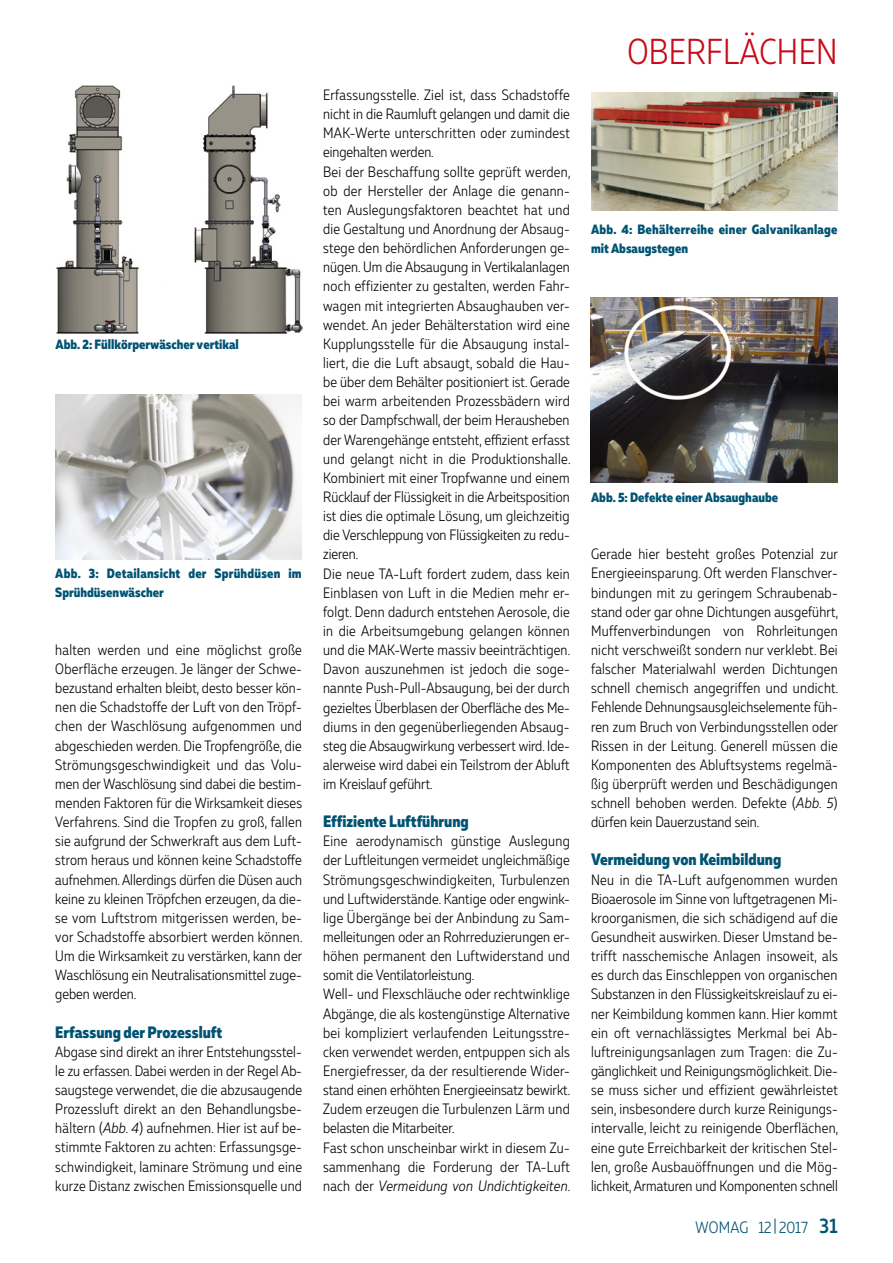
<style>
.page{position:relative;width:893px;height:1263px;background:#fff}
.page>*{position:absolute;margin:0;border:0;box-sizing:border-box;transform-origin:0 0}
.t1{font:300 36px "Muller Narrow";letter-spacing:.01em;color:#c60b1b}
.t2{font:800 16.5px "Muller Narrow";color:#005373}
.t3{font:300 16.5px "Muller Narrow";letter-spacing:.005em;color:#005373}
.t4{font:300 15px/19.2px "Muller Narrow";letter-spacing:.015em;color:#000;text-align:justify}
.t5{font:800 13.5px/19.2px "Muller Narrow";color:#005373}
.s1{font-style:italic}
.s2{font-weight:500;font-size:21px}
</style>
<div class="page">
<img style="left:55px;top:395px;width:247px;height:164px">
<img style="left:591px;top:92px;width:247px;height:119px">
<img style="left:56px;top:85px;width:246px;height:249px">
<img style="left:591px;top:298px;width:246px;height:185px">
<p class="t5" style="left:55px;top:334px;width:185px">Abb. 2: Füllkörperwäscher vertikal</p>
<p class="t5" style="left:55px;top:564px;width:248px">Abb. 3: Detailansicht der Sprühdüsen im<br>Sprühdüsenwäscher</p>
<p class="t4" style="left:55px;top:640px;width:249px">halten werden und eine möglichst große Oberfläche erzeugen. Je länger der Schwe&shy;bezustand erhalten bleibt, desto besser kön&shy;nen die Schadstoffe der Luft von den Tröpf&shy;chen der Waschlösung aufgenommen und abgeschieden werden. Die Tropfengröße, die Strömungsgeschwindigkeit und das Volu&shy;men der Waschlösung sind dabei die bestim&shy;menden Faktoren für die Wirksamkeit dieses Verfahrens. Sind die Tropfen zu groß, fallen sie aufgrund der Schwerkraft aus dem Luft&shy;strom heraus und können keine Schadstoffe aufnehmen. Allerdings dürfen die Düsen auch keine zu kleinen Tröpfchen erzeugen, da die&shy;se vom Luftstrom mitgerissen werden, be&shy;vor Schadstoffe absorbiert werden können.<br>Um die Wirksamkeit zu verstärken, kann der Waschlösung ein Neutralisationsmittel zuge&shy;geben werden.</p>
<p class="t2" style="left:55px;top:1021px;width:169px">Erfassung der Prozessluft</p>
<p class="t4" style="left:55px;top:1042px;width:248px">Abgase sind direkt an ihrer Entstehungsstel&shy;le zu erfassen. Dabei werden in der Regel Ab&shy;saugstege verwendet, die die abzusaugende Prozessluft direkt an den Behandlungsbe&shy;hältern (<span class="s1">Abb. 4</span>) aufnehmen. Hier ist auf be&shy;stimmte Faktoren zu achten: Erfassungsge&shy;schwindigkeit, laminare Strömung und eine kurze Distanz zwischen Emissionsquelle und</p>
<p class="t4" style="left:323px;top:85px;width:249px;text-align:left">Erfassungsstelle. Ziel ist, dass Schadstoffe nicht in die Raumluft gelangen und damit die MAK-Werte unterschritten oder zumindest eingehalten werden.<br>Bei der Beschaffung sollte geprüft werden, ob der Hersteller der Anlage die genann&shy;ten Auslegungsfaktoren beachtet hat und die Gestaltung und Anordnung der Absaug&shy;stege den behördlichen Anforderungen ge&shy;nügen. Um die Absaugung in Vertikalanlagen noch effizienter zu gestalten, werden Fahr&shy;wagen mit integrierten Absaughauben ver&shy;wendet. An jeder Behälterstation wird eine Kupplungsstelle für die Absaugung instal&shy;liert, die die Luft absaugt, sobald die Hau&shy;be über dem Behälter positioniert ist. Gerade bei warm arbeitenden Prozessbädern wird so der Dampfschwall, der beim Herausheben der Warengehänge entsteht, effizient erfasst und gelangt nicht in die Produktionshalle.<br>Kombiniert mit einer Tropfwanne und einem Rücklauf der Flüssigkeit in die Arbeitsposition ist dies die optimale Lösung, um gleichzeitig die Verschleppung von Flüssigkeiten zu redu&shy;zieren.<br>Die neue TA-Luft fordert zudem, dass kein Einblasen von Luft in die Medien mehr er&shy;folgt. Denn dadurch entstehen Aerosole, die in die Arbeitsumgebung gelangen können und die MAK-Werte massiv beeinträchtigen.<br>Davon auszunehmen ist jedoch die soge&shy;nannte Push-Pull-Absaugung, bei der durch gezieltes Überblasen der Oberfläche des Me&shy;diums in den gegenüberliegenden Absaug&shy;steg die Absaugwirkung verbessert wird. Ide&shy;alerweise wird dabei ein Teilstrom der Abluft im Kreislauf geführt.</p>
<p class="t2" style="left:323px;top:811px;width:147px">Effiziente Luftführung</p>
<p class="t4" style="left:323px;top:831px;width:249px;text-align:left">Eine aerodynamisch günstige Auslegung der Luftleitungen vermeidet ungleichmäßige Strömungsgeschwindigkeiten, Turbulenzen und Luftwiderstände. Kantige oder engwink&shy;lige Übergänge bei der Anbindung zu Sam&shy;melleitungen oder an Rohrreduzierungen er&shy;höhen permanent den Luftwiderstand und somit die Ventilatorleistung.<br>Well- und Flexschläuche oder rechtwinklige Abgänge, die als kostengünstige Alternative bei kompliziert verlaufenden Leitungsstre&shy;cken verwendet werden, entpuppen sich als Energiefresser, da der resultierende Wider&shy;stand einen erhöhten Energieeinsatz bewirkt.<br>Zudem erzeugen die Turbulenzen Lärm und belasten die Mitarbeiter.<br>Fast schon unscheinbar wirkt in diesem Zu&shy;sammenhang die Forderung der TA-Luft nach der <span class="s1">Vermeidung von Undichtigkeiten</span>.</p>
<h1 class="t1" style="left:627px;top:30px;width:212px">OBERFLÄCHEN</h1>
<p class="t5" style="left:591px;top:220px;width:248px">Abb. 4: Behälterreihe einer Galvanikanlage mit Absaugstegen</p>
<p class="t5" style="left:591px;top:488px;width:189px">Abb. 5: Defekte einer Absaughaube</p>
<p class="t4" style="left:591px;top:544px;width:249px">Gerade hier besteht großes Potenzial zur Energieeinsparung. Oft werden Flanschver&shy;bindungen mit zu geringem Schraubenab&shy;stand oder gar ohne Dichtungen ausgeführt, Muffenverbindungen von Rohrleitungen nicht verschweißt sondern nur verklebt. Bei falscher Materialwahl werden Dichtungen schnell chemisch angegriffen und undicht.<br>Fehlende Dehnungsausgleichselemente füh&shy;ren zum Bruch von Verbindungsstellen oder Rissen in der Leitung. Generell müssen die Komponenten des Abluftsystems regelmä&shy;ßig überprüft werden und Beschädigungen schnell behoben werden. Defekte (<span class="s1">Abb. 5</span>) dürfen kein Dauerzustand sein.</p>
<p class="t2" style="left:591px;top:849px;width:192px">Vermeidung von Keimbildung</p>
<p class="t4" style="left:591px;top:870px;width:249px">Neu in die TA-Luft aufgenommen wurden Bioaerosole im Sinne von luftgetragenen Mi&shy;kroorganismen, die sich schädigend auf die Gesundheit auswirken. Dieser Umstand be&shy;trifft nasschemische Anlagen insoweit, als es durch das Einschleppen von organischen Substanzen in den Flüssigkeitskreislauf zu ei&shy;ner Keimbildung kommen kann. Hier kommt ein oft vernachlässigtes Merkmal bei Ab&shy;luftreinigungsanlagen zum Tragen: die Zu&shy;gänglichkeit und Reinigungsmöglichkeit. Die&shy;se muss sicher und effizient gewährleistet sein, insbesondere durch kurze Reinigungs&shy;intervalle, leicht zu reinigende Oberflächen, eine gute Erreichbarkeit der kritischen Stel&shy;len, große Ausbauöffnungen und die Mög&shy;lichkeit, Armaturen und Komponenten schnell</p>
<p class="t3" style="left:696px;top:1217px;width:144px">WOMAG 12 | 2017 <span class="s2">31</span></p>
</div>
